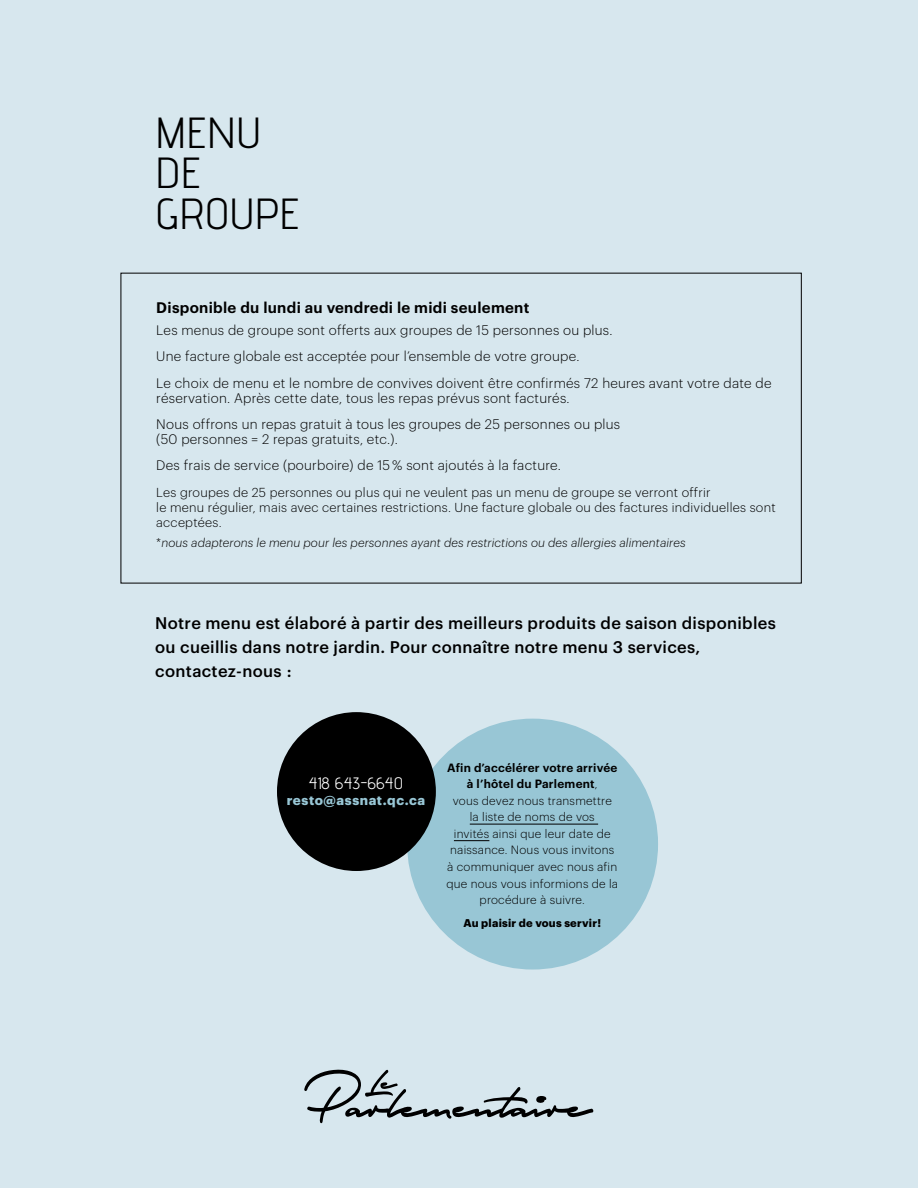
<style>
.page{position:relative;width:918px;height:1188px;background:#d7e7ee}
.page>*{position:absolute;margin:0;border:0;box-sizing:border-box;transform-origin:0 0}
.t1{font:43.5px/40.5px "Advent Pro";letter-spacing:-.01em;color:#000;scale:1.04 1}
.t2{font:500 16.5px/24px "Graphik";letter-spacing:.02em;color:#000}
.t3{font:16.5px "Advent Pro";letter-spacing:.02em;color:#fff;scale:1.04 1}
.t4{font:600 15px "Graphik";letter-spacing:.02em;color:#000}
.t5{font:300 13.5px/26.4px "Graphik";letter-spacing:.02em;color:#000}
.t6{font:700 13.35px "Graphik";letter-spacing:.045em;color:#98c6d5}
.t7{font:300 12.75px/15px "Graphik";letter-spacing:.02em;color:#000}
.t8{font:italic 300 12px "Graphik";letter-spacing:.01em;color:#000}
.t9{font:300 11.7px/16.5px "Graphik";letter-spacing:.02em;color:#000;text-align:center}
.t10{font:700 11.1px "Graphik";letter-spacing:.02em;color:#000}
.s1{font-style:normal}
.s2{font-weight:600}
</style>
<div class="page">
<svg style="left:304px;top:1069px;width:290px;height:54px"></svg>
<div style="left:407px;top:719px;width:251px;height:251px;background:#98c6d5;border-radius:50%"></div>
<hr style="left:470px;top:824px;width:128px;height:1px;background:#000">
<hr style="left:454px;top:840px;width:35px;height:1px;background:#000">
<div style="left:277px;top:712px;width:159px;height:159px;background:#000;border-radius:50%"></div>
<h1 class="t1" style="left:155px;top:111px;width:141px">MENU<br>DE<br>GROUPE</h1>
<p class="t4" style="left:156px;top:296px;width:375px">Disponible du lundi au vendredi le midi seulement</p>
<p class="t5" style="left:156px;top:316px;width:617px">Les menus de groupe sont offerts aux groupes de 15 personnes ou plus.<br>Une facture globale est acceptée pour l’ensemble de votre groupe.<br>Le choix de menu et le nombre de convives doivent être confirmés 72 heures avant votre date de</p>
<p class="t5" style="left:156px;top:384px;width:465px">réservation. Après cette date, tous les repas prévus sont facturés.<br>Nous offrons un repas gratuit à tous les groupes de 25 personnes ou plus</p>
<p class="t5" style="left:156px;top:425px;width:406px">(50 personnes = 2 repas gratuits, etc.).<br>Des frais de service (pourboire) de 15 % sont ajoutés à la facture.</p>
<p class="t7" style="left:156px;top:484px;width:621px">Les groupes de 25 personnes ou plus qui ne veulent pas un menu de groupe se verront offrir<br>le menu régulier, mais avec certaines restrictions. Une facture globale ou des factures individuelles sont acceptées.</p>
<p class="t8" style="left:156px;top:534px;width:531px"><span class="s1">*</span>nous adapterons le menu pour les personnes ayant des restrictions ou des allergies alimentaires</p>
<p class="t2" style="left:155px;top:610px;width:622px">Notre menu est élaboré à partir des meilleurs produits de saison disponibles ou cueillis dans notre jardin. Pour connaître notre menu 3 services, contactez-nous :</p>
<p class="t3" style="left:309px;top:773px;width:92px">418 643-6640</p>
<p class="t6" style="left:287px;top:789px;width:140px">resto@assnat.qc.ca</p>
<p class="t9" style="left:446px;top:758px;width:173px"><span class="s2">Afin d’accélérer votre arrivée à l’hôtel du Parlement</span>,<br>vous devez nous transmettre<br>la liste de noms de vos<br>invités ainsi que leur date de naissance. Nous vous invitons à communiquer avec nous afin que nous vous informions de la procédure à suivre.</p>
<p class="t10" style="left:464px;top:914px;width:139px">Au plaisir de vous servir!</p>
</div>
